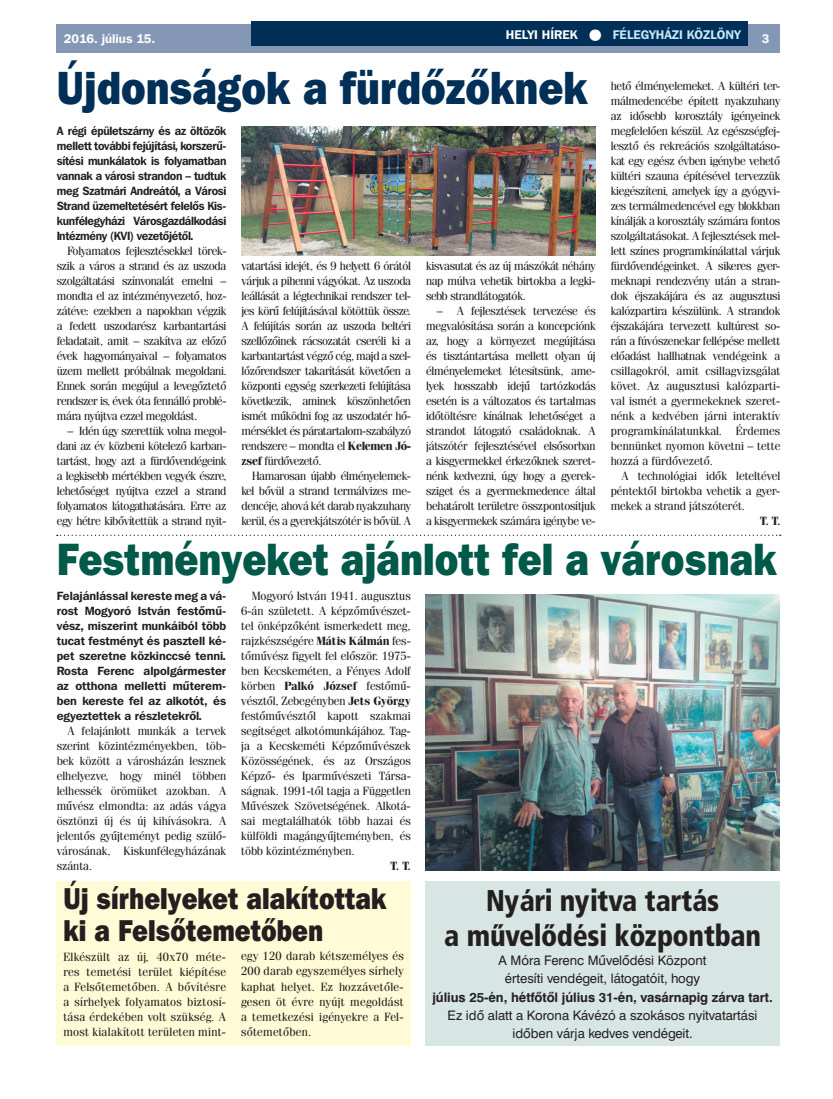
<style>
.page{position:relative;width:833px;height:1099px;background:#fff}
.page>*{position:absolute;margin:0;border:0;box-sizing:border-box;transform-origin:0 0}
.t1{font:46.25px "Franklin Gothic Hv PFL";color:#002f57;scale:.88 1}
.t2{font:45px "Franklin Gothic Hv PFL";color:#005949;scale:.87 1}
.t3{font:30px/32.5px "Franklin Gothic Hv PFL";color:#231f20;scale:.86 1}
.t4{font:30px/35.1px "Frutiger Blk Cn PFL";color:#231f20;text-align:center;scale:.94 1}
.t5{font:13.12px/18.4px "Swiss 721 PFL";color:#231f20;text-align:center}
.t6{font:700 13.12px "Swiss 721 PFL";letter-spacing:-.005em;color:#231f20}
.t7{font:700 12.5px "Franklin Gothic PFL";color:#c6eafa}
.t8{font:700 12.5px "Franklin Gothic PFL";color:#fff}
.t9{font:11.88px/15px "Fenice PFL";letter-spacing:-.02em;color:#231f20;text-align:justify}
.t10{font:700 11.88px/15px "Franklin Gothic PFL";letter-spacing:-.025em;color:#231f20;text-align:justify;scale:.95 1}
.t11{font:700 11.88px/15px "Franklin Gothic PFL";letter-spacing:-.025em;color:#231f20;text-align:justify}
.t12{font:700 11.88px "Fenice PFL";color:#231f20}
.s1{color:#fff}
.s2{font-weight:700}
</style>
<div class="page">
<div style="left:57px;top:25px;width:723px;height:28px;background:#8498b6"></div>
<div style="left:252px;top:21px;width:496px;height:25px;background:#002f57"></div>
<img style="left:425px;top:594px;width:354px;height:277px">
<div style="left:56px;top:881px;width:355px;height:164px;background:#fffbd6"></div>
<div style="left:425px;top:881px;width:355px;height:164px;background:#d7e5e3"></div>
<svg style="left:57px;top:534px;width:723px;height:2px"></svg>
<img style="left:241px;top:126px;width:354px;height:129px">
<p class="t8" style="left:64px;top:31px;width:93px">2016. július 15.</p>
<p class="t7" style="left:506px;top:26px;width:236px"><span class="s1">HELYI HÍREK</span> <span class="s1">●</span> FÉLEGYHÁZI KÖZLÖNY</p>
<p class="t8" style="left:762px;top:31px;width:9px">3</p>
<h1 class="t1" style="left:57px;top:58px;width:605px">Újdonságok a fürdőzőknek</h1>
<p class="t10" style="left:57px;top:123px;width:180px">A régi épületszárny és az öltözők mellett további fejújítási, korszerű&shy;sítési munkálatok is folyamatban vannak a városi strandon – tudtuk meg Szatmári Andreától, a Városi Strand üzemeltetésért felelős Kis&shy;kunfélegyházi Városgazdálkodási Intézmény (KVI) vezetőjétől.</p>
<p class="t9" style="left:57px;top:243px;width:171px;text-indent:11px">Folyamatos fejlesztésekkel törek&shy;szik a város a strand és az uszoda szolgáltatási színvonalát emelni – mondta el az intézményvezető, hoz&shy;zátéve: ezekben a napokban végzik a fedett uszodarész karbantartási feladatait, amit – szakítva az előző évek hagyományaival – folyamatos üzem mellett próbálnak megoldani.<br>Ennek során megújul a levegőztető rendszer is, évek óta fennálló problé&shy;mára nyújtva ezzel megoldást.</p>
<p class="t9" style="left:57px;top:423px;width:171px;text-indent:11px">– Idén úgy szerettük volna megol&shy;dani az év közbeni kötelező karban&shy;tartást, hogy azt a fürdővendégeink a legkisebb mértékben vegyék észre, lehetőséget nyújtva ezzel a strand folyamatos látogathatására. Erre az egy hétre kibővítettük a strand nyit-</p>
<p class="t9" style="left:426px;top:258px;width:171px">kisvasutat és az új mászókát néhány nap múlva vehetik birtokba a legki&shy;sebb strandlátogatók.</p>
<p class="t9" style="left:426px;top:303px;width:171px;text-indent:11px">– A fejlesztések tervezése és megvalósítása során a koncepciónk az, hogy a környezet megújítása és tisztántartása mellett olyan új élményelemeket létesítsünk, ame&shy;lyek hosszabb idejű tartózkodás esetén is a változatos és tartalmas időtöltésre kínálnak lehetőséget a strandot látogató családoknak. A játszótér fejlesztésével elsősorban a kisgyermekkel érkezőknek szeret&shy;nénk kedvezni, úgy hogy a gyerek&shy;sziget és a gyermekmedence által behatárolt területre összpontosítjuk a kisgyermekek számára igénybe ve-</p>
<p class="t9" style="left:241px;top:258px;width:171px">vatartási idejét, és 9 helyett 6 órától várjuk a pihenni vágyókat. Az uszoda leállását a légtechnikai rendszer tel&shy;jes körű felújításával kötöttük össze.<br>A felújítás során az uszoda beltéri szellőzőinek rácsozatát cseréli ki a karbantartást végző cég, majd a szel&shy;lőzőrendszer takarítását követően a központi egység szerkezeti felújítása következik, aminek köszönhetően ismét működni fog az uszodatér hő&shy;mérséklet és páratartalom-szabályzó rendszere – mondta el <span class="s2">Kelemen Jó&shy;zsef</span> fürdővezető.</p>
<p class="t9" style="left:241px;top:468px;width:171px;text-indent:11px">Hamarosan újabb élményelemek&shy;kel bővül a strand termálvizes me&shy;dencéje, ahová két darab nyakzuhany kerül, és a gyerekjátszótér is bővül. A</p>
<p class="t9" style="left:610px;top:78px;width:171px">hető élményelemeket. A kültéri ter&shy;málmedencébe épített nyakzuhany az idősebb korosztály igényeinek megfelelően készül. Az egészségfej&shy;lesztő és rekreációs szolgáltatáso&shy;kat egy egész évben igénybe vehető kültéri szauna építésével tervezzük kiegészíteni, amelyek így a gyógyvi&shy;zes termálmedencével egy blokkban kínálják a korosztály számára fontos szolgáltatásokat. A fejlesztések mel&shy;lett színes programkínálattal várjuk fürdővendégeinket. A sikeres gyer&shy;meknapi rendezvény után a stran&shy;dok éjszakájára és az augusztusi kalózpartira készülünk. A strandok éjszakájára tervezett kultúrest so&shy;rán a fúvószenekar fellépése mellett előadást hallhatnak vendégeink a csillagokról, amit csillagvizsgálat követ. Az augusztusi kalózparti&shy;val ismét a gyermekeknek szeret&shy;nénk a kedvében járni interaktív programkínálatunkkal. Érdemes bennünket nyomon követni – tette hozzá a fürdővezető.</p>
<p class="t9" style="left:610px;top:468px;width:171px;text-indent:11px">A technológiai idők leteltével péntektől birtokba vehetik a gyer&shy;mekek a strand játszóterét.</p>
<p class="t12" style="left:760px;top:513px;width:22px">T. T.</p>
<h2 class="t2" style="left:57px;top:530px;width:829px">Festményeket ajánlott fel a városnak</h2>
<p class="t11" style="left:57px;top:588px;width:171px">Felajánlással kereste meg a vá&shy;rost Mogyoró István festőmű&shy;vész, miszerint munkáiból több tucat festményt és pasztell ké&shy;pet szeretne közkinccsé tenni.<br>Rosta Ferenc alpolgármester az otthona melletti műterem&shy;ben kereste fel az alkotót, és egyeztettek a részletekről.</p>
<p class="t9" style="left:57px;top:723px;width:171px;text-indent:11px">A felajánlott munkák a tervek szerint közintézményekben, töb&shy;bek között a városházán lesznek elhelyezve, hogy minél többen lelhessék örömüket azokban. A művész elmondta: az adás vágya ösztönzi új és új kihívásokra. A jelentős gyűjteményt pedig szülő&shy;városának, Kiskunfélegyházának szánta.</p>
<p class="t9" style="left:241px;top:588px;width:171px;text-indent:11px">Mogyoró István 1941. augusztus 6-án született. A képzőművészet&shy;tel önképzőként ismerkedett meg, rajzkészségére <span class="s2">Mátis Kálmán</span> fes&shy;tőművész figyelt fel először. 1975- ben Kecskeméten, a Fényes Adolf körben <span class="s2">Palkó József</span> festőmű&shy;vésztől, Zebegényben <span class="s2">Jets György </span>festőművésztől kapott szakmai segítséget alkotómunkájához. Tag&shy;ja a Kecskeméti Képzőművészek Közösségének, és az Országos Képző- és Iparművészeti Társa&shy;ságnak. 1991-től tagja a Független Művészek Szövetségének. Alkotá&shy;sai megtalálhatók több hazai és külföldi magángyűjteményben, és több közintézményben.</p>
<p class="t12" style="left:390px;top:858px;width:22px">T. T.</p>
<h3 class="t3" style="left:63px;top:881px;width:377px">Új sírhelyeket alakítottak ki a Felsőtemetőben</h3>
<p class="t9" style="left:63px;top:948px;width:164px">Elkészült az új, 40x70 méte&shy;res temetési terület kiépítése a Felsőtemetőben. A bővítésre a sírhelyek folyamatos biztosí&shy;tása érdekében volt szükség. A most kialakított területen mint-</p>
<p class="t9" style="left:241px;top:948px;width:164px">egy 120 darab kétszemélyes és 200 darab egyszemélyes sírhely kaphat helyet. Ez hozzávetőle&shy;gesen öt évre nyújt megoldást a temetkezési igényekre a Fel&shy;sőtemetőben.</p>
<h3 class="t4" style="left:444px;top:882px;width:338px">Nyári nyitva tartás<br>a művelődési központban</h3>
<p class="t5" style="left:498px;top:951px;width:209px">A Móra Ferenc Művelődési Központ értesíti vendégeit, látogatóit, hogy</p>
<p class="t6" style="left:432px;top:989px;width:342px">július 25-én, hétfőtől július 31-én, vasárnapig zárva tart.</p>
<p class="t5" style="left:447px;top:1006px;width:311px">Ez idő alatt a Korona Kávézó a szokásos nyitvatartási időben várja kedves vendégeit.</p>
</div>
